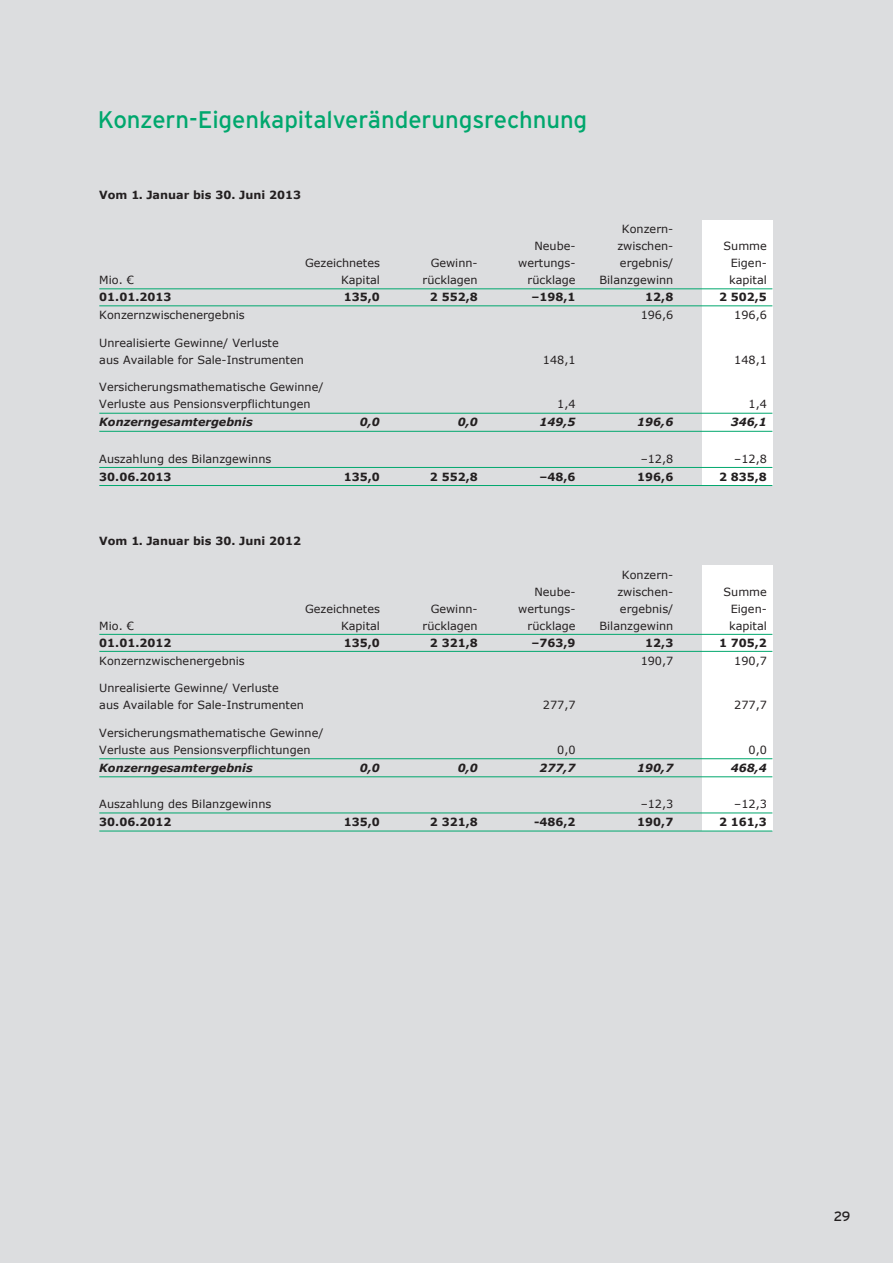
<style>
.page{position:relative;width:893px;height:1263px;background:#dcdddf}
.page>*{position:absolute;margin:0;border:0;box-sizing:border-box;transform-origin:0 0}
.t1{font:24px "Interstate";letter-spacing:-.005em;color:#00a76d}
.t2{font:13.5px "Interstate";color:#231f20}
.t3{font:11.25px/17px "Verdana";color:#231f20}
.t4{font:700 11.25px "Verdana";color:#231f20}
.t5{font:italic 700 11.25px "Verdana";color:#231f20}
</style>
<div class="page">
<div style="left:702px;top:220px;width:70px;height:265px;background:#fff"></div>
<div style="left:702px;top:565px;width:70px;height:266px;background:#fff"></div>
<hr style="left:99px;top:288px;width:673px;height:1px;background:#00a76d">
<hr style="left:99px;top:305px;width:673px;height:1px;background:#00a76d">
<hr style="left:99px;top:413px;width:673px;height:1px;background:#00a76d">
<hr style="left:99px;top:431px;width:673px;height:1px;background:#00a76d">
<hr style="left:99px;top:467px;width:673px;height:1px;background:#00a76d">
<hr style="left:99px;top:485px;width:673px;height:1px;background:#00a76d">
<hr style="left:99px;top:634px;width:673px;height:1px;background:#00a76d">
<hr style="left:99px;top:651px;width:673px;height:1px;background:#00a76d">
<hr style="left:99px;top:758px;width:673px;height:1px;background:#00a76d">
<hr style="left:99px;top:776px;width:673px;height:1px;background:#00a76d">
<hr style="left:99px;top:812px;width:673px;height:1px;background:#00a76d">
<hr style="left:99px;top:831px;width:673px;height:1px;background:#00a76d">
<p class="t1" style="left:98px;top:106px;width:491px">Konzern-Eigenkapitalveränderungsrechnung</p>
<p class="t4" style="left:99px;top:188px;width:203px">Vom 1. Januar bis 30. Juni 2013</p>
<p class="t3" style="left:622px;top:220px;width:53px">Konzern-</p>
<p class="t3" style="left:534px;top:237px;width:43px">Neube-</p>
<p class="t3" style="left:617px;top:237px;width:57px">zwischen-</p>
<p class="t3" style="left:723px;top:237px;width:45px">Summe</p>
<p class="t3" style="left:305px;top:254px;width:76px">Gezeichnetes</p>
<p class="t3" style="left:431px;top:254px;width:49px">Gewinn-</p>
<p class="t3" style="left:518px;top:254px;width:59px">wertungs-</p>
<p class="t3" style="left:620px;top:254px;width:55px">ergebnis/</p>
<p class="t3" style="left:731px;top:254px;width:38px">Eigen-</p>
<p class="t3" style="left:99px;top:271px;width:36px">Mio. €</p>
<p class="t3" style="left:341px;top:271px;width:40px">Kapital</p>
<p class="t3" style="left:423px;top:271px;width:57px">rücklagen</p>
<p class="t3" style="left:528px;top:271px;width:50px">rücklage</p>
<p class="t3" style="left:599px;top:271px;width:75px">Bilanzgewinn</p>
<p class="t3" style="left:729px;top:271px;width:39px">kapital</p>
<p class="t4" style="left:99px;top:290px;width:74px">01.01.2013</p>
<p class="t4" style="left:344px;top:290px;width:38px">135,0</p>
<p class="t4" style="left:430px;top:290px;width:49px">2 552,8</p>
<p class="t4" style="left:531px;top:290px;width:46px">–198,1</p>
<p class="t4" style="left:645px;top:290px;width:30px">12,8</p>
<p class="t4" style="left:719px;top:290px;width:49px">2 502,5</p>
<p class="t3" style="left:99px;top:306px;width:147px">Konzernzwischenergebnis</p>
<p class="t3" style="left:641px;top:306px;width:34px">196,6</p>
<p class="t3" style="left:734px;top:306px;width:34px">196,6</p>
<p class="t3" style="left:99px;top:334px;width:206px">Unrealisierte Gewinne/ Verluste<br>aus Available for Sale-Instrumenten</p>
<p class="t3" style="left:543px;top:351px;width:34px">148,1</p>
<p class="t3" style="left:734px;top:351px;width:34px">148,1</p>
<p class="t3" style="left:99px;top:378px;width:226px">Versicherungsmathematische Gewinne/<br>Verluste aus Pensionsverpflichtungen</p>
<p class="t3" style="left:557px;top:395px;width:20px">1,4</p>
<p class="t3" style="left:748px;top:395px;width:20px">1,4</p>
<p class="t5" style="left:99px;top:415px;width:155px">Konzerngesamtergebnis</p>
<p class="t5" style="left:360px;top:415px;width:22px">0,0</p>
<p class="t5" style="left:458px;top:415px;width:22px">0,0</p>
<p class="t5" style="left:539px;top:415px;width:38px">149,5</p>
<p class="t5" style="left:637px;top:415px;width:38px">196,6</p>
<p class="t5" style="left:731px;top:415px;width:38px">346,1</p>
<p class="t3" style="left:99px;top:450px;width:174px">Auszahlung des Bilanzgewinns</p>
<p class="t3" style="left:641px;top:450px;width:34px">–12,8</p>
<p class="t3" style="left:734px;top:450px;width:34px">–12,8</p>
<p class="t4" style="left:99px;top:469px;width:74px">30.06.2013</p>
<p class="t4" style="left:344px;top:469px;width:38px">135,0</p>
<p class="t4" style="left:430px;top:469px;width:49px">2 552,8</p>
<p class="t4" style="left:539px;top:469px;width:38px">–48,6</p>
<p class="t4" style="left:637px;top:469px;width:38px">196,6</p>
<p class="t4" style="left:719px;top:469px;width:49px">2 835,8</p>
<p class="t4" style="left:99px;top:534px;width:203px">Vom 1. Januar bis 30. Juni 2012</p>
<p class="t3" style="left:622px;top:566px;width:53px">Konzern-</p>
<p class="t3" style="left:534px;top:583px;width:43px">Neube-</p>
<p class="t3" style="left:617px;top:583px;width:57px">zwischen-</p>
<p class="t3" style="left:723px;top:583px;width:45px">Summe</p>
<p class="t3" style="left:305px;top:600px;width:76px">Gezeichnetes</p>
<p class="t3" style="left:431px;top:600px;width:49px">Gewinn-</p>
<p class="t3" style="left:518px;top:600px;width:59px">wertungs-</p>
<p class="t3" style="left:620px;top:600px;width:55px">ergebnis/</p>
<p class="t3" style="left:731px;top:600px;width:38px">Eigen-</p>
<p class="t3" style="left:99px;top:617px;width:36px">Mio. €</p>
<p class="t3" style="left:341px;top:617px;width:40px">Kapital</p>
<p class="t3" style="left:423px;top:617px;width:57px">rücklagen</p>
<p class="t3" style="left:528px;top:617px;width:50px">rücklage</p>
<p class="t3" style="left:599px;top:617px;width:75px">Bilanzgewinn</p>
<p class="t3" style="left:729px;top:617px;width:39px">kapital</p>
<p class="t4" style="left:99px;top:635px;width:74px">01.01.2012</p>
<p class="t4" style="left:344px;top:635px;width:38px">135,0</p>
<p class="t4" style="left:430px;top:635px;width:49px">2 321,8</p>
<p class="t4" style="left:531px;top:635px;width:46px">–763,9</p>
<p class="t4" style="left:645px;top:635px;width:30px">12,3</p>
<p class="t4" style="left:719px;top:635px;width:49px">1 705,2</p>
<p class="t3" style="left:99px;top:652px;width:147px">Konzernzwischenergebnis</p>
<p class="t3" style="left:641px;top:652px;width:34px">190,7</p>
<p class="t3" style="left:734px;top:652px;width:34px">190,7</p>
<p class="t3" style="left:99px;top:679px;width:206px">Unrealisierte Gewinne/ Verluste<br>aus Available for Sale-Instrumenten</p>
<p class="t3" style="left:543px;top:696px;width:34px">277,7</p>
<p class="t3" style="left:734px;top:696px;width:34px">277,7</p>
<p class="t3" style="left:99px;top:724px;width:226px">Versicherungsmathematische Gewinne/<br>Verluste aus Pensionsverpflichtungen</p>
<p class="t3" style="left:557px;top:741px;width:20px">0,0</p>
<p class="t3" style="left:748px;top:741px;width:20px">0,0</p>
<p class="t5" style="left:99px;top:761px;width:155px">Konzerngesamtergebnis</p>
<p class="t5" style="left:360px;top:761px;width:22px">0,0</p>
<p class="t5" style="left:458px;top:761px;width:22px">0,0</p>
<p class="t5" style="left:539px;top:761px;width:38px">277,7</p>
<p class="t5" style="left:637px;top:761px;width:38px">190,7</p>
<p class="t5" style="left:731px;top:761px;width:38px">468,4</p>
<p class="t3" style="left:99px;top:795px;width:174px">Auszahlung des Bilanzgewinns</p>
<p class="t3" style="left:641px;top:795px;width:34px">–12,3</p>
<p class="t3" style="left:734px;top:795px;width:34px">–12,3</p>
<p class="t4" style="left:99px;top:815px;width:74px">30.06.2012</p>
<p class="t4" style="left:344px;top:815px;width:38px">135,0</p>
<p class="t4" style="left:430px;top:815px;width:49px">2 321,8</p>
<p class="t4" style="left:534px;top:815px;width:43px">-486,2</p>
<p class="t4" style="left:637px;top:815px;width:38px">190,7</p>
<p class="t4" style="left:719px;top:815px;width:49px">2 161,3</p>
<p class="t2" style="left:834px;top:1208px;width:18px">29</p>
</div>
